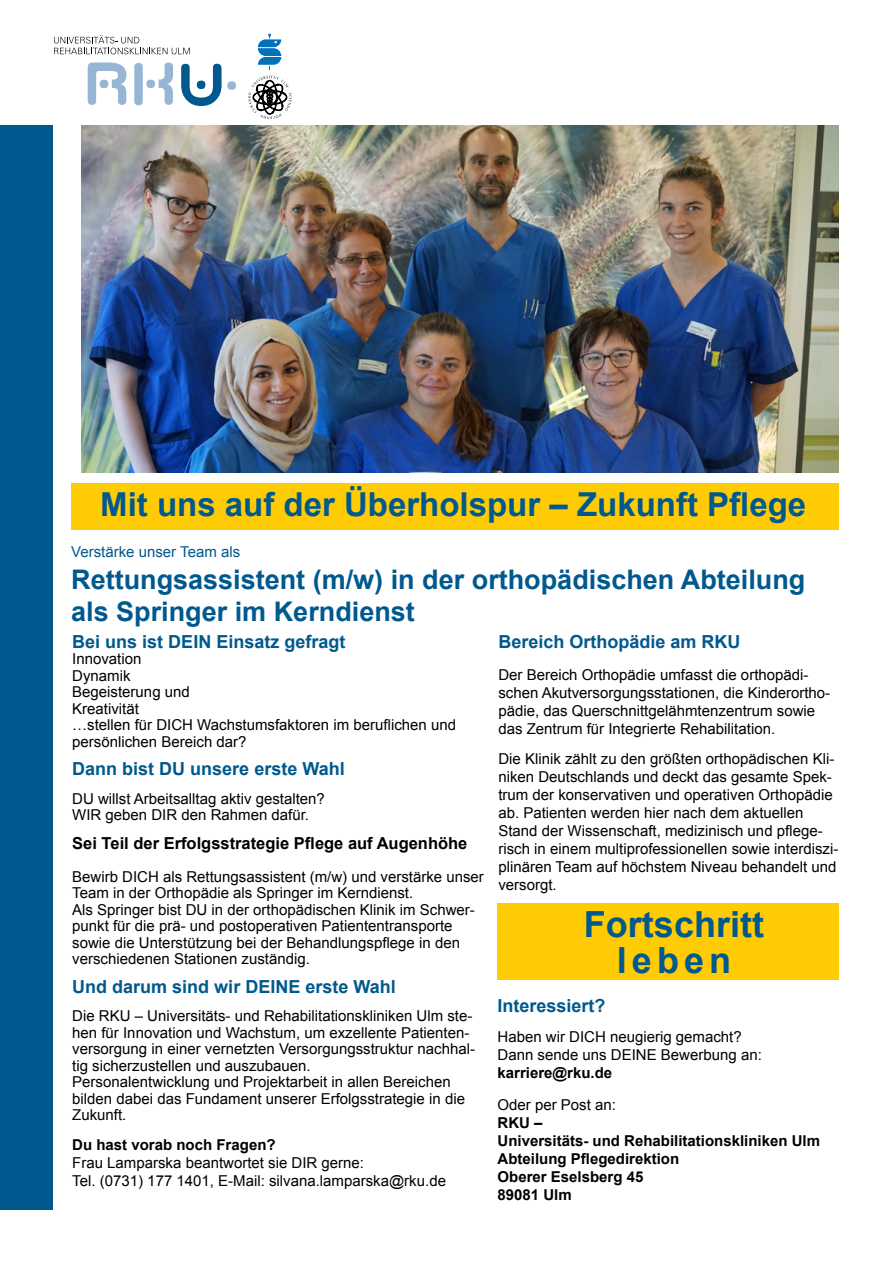
<style>
.page{position:relative;width:893px;height:1263px;background:#fff}
.page>*{position:absolute;margin:0;border:0;box-sizing:border-box;transform-origin:0 0}
.t1{font:700 36px/36px "Arial";color:#00598e;text-align:center}
.t2{font:700 33px "Arial";color:#00598e}
.t3{font:700 27px/32.4px "Arial";color:#00598e}
.t4{font:700 18px "Arial";color:#00598e}
.t5{font:700 16.5px "Arial";color:#000}
.t6{font:15px/16.5px "Arial";color:#000}
.t7{font:700 15px/18px "Arial";color:#000}
.t8{font:15px "Arial";color:#00598e}
</style>
<div class="page">
<div style="left:71px;top:483px;width:768px;height:46px;background:#ffcb05"></div>
<svg style="left:54px;top:35px;width:136px;height:19px"></svg>
<div style="left:146px;top:80px;width:9px;height:8px;background:#97b5d5;border-radius:50%"></div>
<svg style="left:181px;top:64px;width:41px;height:42px"></svg>
<div style="left:197px;top:81px;width:8px;height:8px;background:#00598e;border-radius:50%"></div>
<div style="left:134px;top:63px;width:9px;height:42px;background:#97b5d5;border-radius:4px"></div>
<div style="left:227px;top:81px;width:9px;height:9px;background:#97b5d5;border-radius:50%"></div>
<svg style="left:88px;top:62px;width:38px;height:43px"></svg>
<svg style="left:159px;top:62px;width:14px;height:43px"></svg>
<svg style="left:258px;top:34px;width:23px;height:35px"></svg>
<svg style="left:248px;top:76px;width:44px;height:43px"></svg>
<div style="left:0;top:125px;width:52px;height:1085px;background:#00598e"></div>
<div style="left:497px;top:904px;width:342px;height:76px;background:#ffcb05"></div>
<img style="left:82px;top:125px;width:757px;height:347px">
<h2 class="t2" style="left:100px;top:482px;width:707px">Mit uns auf der Überholspur – Zukunft Pflege</h2>
<p class="t8" style="left:71px;top:541px;width:170px">Verstärke unser Team als</p>
<h3 class="t3" style="left:71px;top:564px;width:736px">Rettungsassistent (m/w) in der orthopädischen Abteilung als Springer im Kerndienst</h3>
<p class="t4" style="left:72px;top:629px;width:275px">Bei uns ist DEIN Einsatz gefragt</p>
<p class="t6" style="left:72px;top:651px;width:385px">Innovation<br>Dynamik<br>Begeisterung und<br>Kreativität<br>…stellen für DICH Wachstumsfaktoren im beruflichen und persönlichen Bereich dar?</p>
<p class="t4" style="left:72px;top:757px;width:274px">Dann bist DU unsere erste Wahl</p>
<p class="t6" style="left:72px;top:790px;width:254px">DU willst Arbeitsalltag aktiv gestalten?<br>WIR geben DIR den Rahmen dafür.</p>
<p class="t5" style="left:72px;top:832px;width:397px">Sei Teil der Erfolgsstrategie Pflege auf Augenhöhe</p>
<p class="t6" style="left:72px;top:868px;width:413px">Bewirb DICH als Rettungsassistent (m/w) und verstärke unser Team in der Orthopädie als Springer im Kerndienst.<br>Als Springer bist DU in der orthopädischen Klinik im Schwer&shy;punkt für die prä- und postoperativen Patiententransporte sowie die Unterstützung bei der Behandlungspflege in den verschiedenen Stationen zuständig.</p>
<p class="t4" style="left:72px;top:974px;width:325px">Und darum sind wir DEINE erste Wahl</p>
<p class="t6" style="left:72px;top:1008px;width:404px">Die RKU – Universitäts- und Rehabilitationskliniken Ulm ste&shy;hen für Innovation und Wachstum, um exzellente Patienten&shy;versorgung in einer vernetzten Versorgungsstruktur nachhal&shy;tig sicherzustellen und auszubauen.<br>Personalentwicklung und Projektarbeit in allen Bereichen bilden dabei das Fundament unserer Erfolgsstrategie in die Zukunft.</p>
<p class="t7" style="left:72px;top:1136px;width:205px">Du hast vorab noch Fragen?</p>
<p class="t6" style="left:72px;top:1154px;width:375px;line-height:18px">Frau Lamparska beantwortet sie DIR gerne:<br>Tel. (0731) 177 1401, E-Mail: silvana.lamparska@rku.de</p>
<p class="t4" style="left:498px;top:629px;width:244px">Bereich Orthopädie am RKU</p>
<p class="t6" style="left:498px;top:666px;width:333px;line-height:18px">Der Bereich Orthopädie umfasst die orthopädi&shy;schen Akutversorgungsstationen, die Kinderortho&shy;pädie, das Querschnittgelähmtenzentrum sowie das Zentrum für Integrierte Rehabilitation.</p>
<p class="t6" style="left:498px;top:750px;width:342px;line-height:18px">Die Klinik zählt zu den größten orthopädischen Kli&shy;niken Deutschlands und deckt das gesamte Spek&shy;trum der konservativen und operativen Orthopädie ab. Patienten werden hier nach dem aktuellen Stand der Wissenschaft, medizinisch und pflege&shy;risch in einem multiprofessionellen sowie interdiszi&shy;plinären Team auf höchstem Niveau behandelt und versorgt.</p>
<h1 class="t1" style="left:584px;top:908px;width:182px">Fortschritt leben</h1>
<p class="t4" style="left:497px;top:993px;width:110px">Interessiert?</p>
<p class="t6" style="left:497px;top:1028px;width:266px;line-height:18px">Haben wir DICH neugierig gemacht?<br>Dann sende uns DEINE Bewerbung an:</p>
<p class="t7" style="left:497px;top:1064px;width:116px">karriere@rku.de</p>
<p class="t6" style="left:497px;top:1097px;width:120px">Oder per Post an:</p>
<p class="t7" style="left:497px;top:1114px;width:324px">RKU –<br>Universitäts- und Rehabilitationskliniken Ulm<br>Abteilung Pflegedirektion<br>Oberer Eselsberg 45<br>89081 Ulm</p>
</div>
